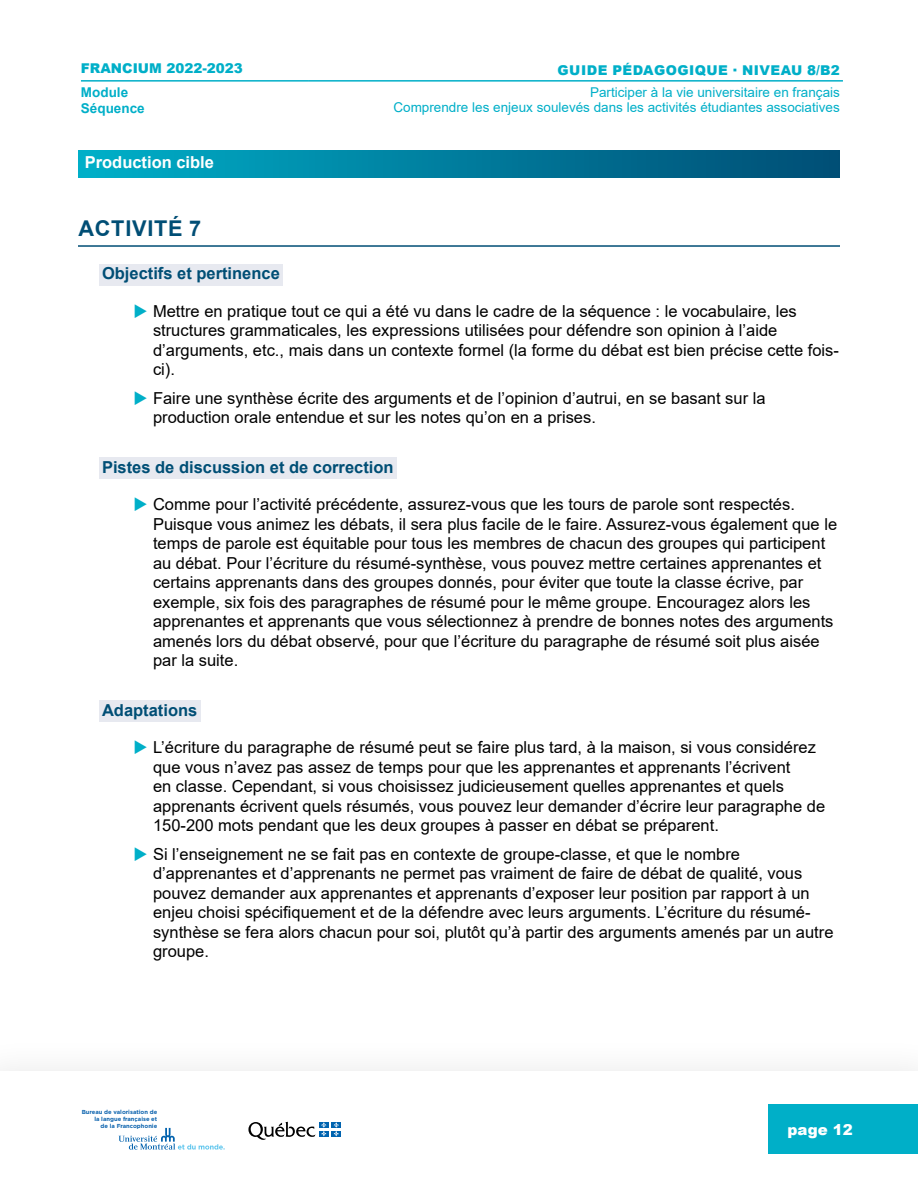
<style>
.page{position:relative;width:918px;height:1188px;background:#fff}
.page>*{position:absolute;margin:0;border:0;box-sizing:border-box;transform-origin:0 0}
.t1{font:700 21.75px "Arial";letter-spacing:.035em;color:#004e75}
.t2{font:16.5px/19.5px "Arial";color:#000}
.t3{font:700 16.5px "Arial";color:#004e75}
.t4{font:700 16.5px "Arial";color:#fff}
.t5{font:900 15px "Arial";color:#fff}
.t6{font:13.5px "Arial";color:#00afc8}
.t7{font:900 13.5px "Arial";letter-spacing:.035em;color:#00afc8}
.t8{font:900 13.5px "Arial";letter-spacing:.015em;color:#00afc8}
.t9{font:700 13.5px "Arial";color:#00afc8}
.t10{font:700 5.85px/6.8px "Gotham";color:#0f65af;text-align:right}
.s1{color:#00afc8}
</style>
<div class="page">
<div style="left:768px;top:1105px;width:150px;height:49px;background:#00afc8"></div>
<hr style="left:81px;top:80px;width:228px;height:2px;background:#00afc8">
<hr style="left:309px;top:80px;width:534px;height:2px;background:#00afc8">
<div style="left:78px;top:150px;width:762px;height:27px;background:linear-gradient(to right,#00aec8,#004c74)"></div>
<hr style="left:78px;top:245px;width:762px;height:2px;background:#004e75">
<div style="left:99px;top:264px;width:184px;height:21px;background:#e7e9f0"></div>
<div style="left:99px;top:458px;width:298px;height:21px;background:#e7e9f0"></div>
<div style="left:99px;top:700px;width:101px;height:22px;background:#e7e9f0"></div>
<div style="left:319px;top:1122px;width:10px;height:6px;background:#0063af"></div>
<div style="left:331px;top:1122px;width:10px;height:6px;background:#0063af"></div>
<div style="left:319px;top:1131px;width:10px;height:6px;background:#0063af"></div>
<svg style="left:248px;top:1122px;width:78px;height:18px"></svg>
<div style="left:331px;top:1131px;width:10px;height:6px;background:#0063af"></div>
<svg style="left:334px;top:1122px;width:5px;height:14px"></svg>
<svg style="left:119px;top:1128px;width:106px;height:22px"></svg>
<p class="t8" style="left:81px;top:59px;width:164px">FRANCIUM 2022-2023</p>
<p class="t7" style="left:558px;top:60px;width:284px">GUIDE PÉDAGOGIQUE · NIVEAU 8/B2</p>
<p class="t9" style="left:81px;top:82px;width:49px">Module</p>
<p class="t6" style="left:590px;top:83px;width:251px">Participer à la vie universitaire en français</p>
<p class="t9" style="left:81px;top:99px;width:65px">Séquence</p>
<p class="t6" style="left:393px;top:98px;width:448px">Comprendre les enjeux soulevés dans les activités étudiantes associatives</p>
<p class="t4" style="left:85px;top:151px;width:131px">Production cible</p>
<h1 class="t1" style="left:78px;top:213px;width:124px">ACTIVITÉ 7</h1>
<p class="t3" style="left:102px;top:262px;width:179px">Objectifs et pertinence</p>
<p class="t2" style="left:153px;top:301px;width:687px;text-indent:-20px"><span class="s1">◆</span> Mettre en pratique tout ce qui a été vu dans le cadre de la séquence : le vocabulaire, les structures grammaticales, les expressions utilisées pour défendre son opinion à l’aide d’arguments, etc., mais dans un contexte formel (la forme du débat est bien précise cette fois&shy;ci).</p>
<p class="t2" style="left:153px;top:388px;width:614px;text-indent:-20px"><span class="s1">◆</span> Faire une synthèse écrite des arguments et de l’opinion d’autrui, en se basant sur la production orale entendue et sur les notes qu’on en a prises.</p>
<p class="t3" style="left:102px;top:455px;width:293px">Pistes de discussion et de correction</p>
<p class="t2" style="left:153px;top:494px;width:686px;text-indent:-20px"><span class="s1">◆</span> Comme pour l’activité précédente, assurez-vous que les tours de parole sont respectés.<br>Puisque vous animez les débats, il sera plus facile de le faire. Assurez-vous également que le temps de parole est équitable pour tous les membres de chacun des groupes qui participent au débat. Pour l’écriture du résumé-synthèse, vous pouvez mettre certaines apprenantes et certains apprenants dans des groupes donnés, pour éviter que toute la classe écrive, par exemple, six fois des paragraphes de résumé pour le même groupe. Encouragez alors les apprenantes et apprenants que vous sélectionnez à prendre de bonnes notes des arguments amenés lors du débat observé, pour que l’écriture du paragraphe de résumé soit plus aisée par la suite.</p>
<p class="t3" style="left:102px;top:698px;width:97px">Adaptations</p>
<p class="t2" style="left:153px;top:737px;width:674px;text-indent:-20px"><span class="s1">◆</span> L’écriture du paragraphe de résumé peut se faire plus tard, à la maison, si vous considérez que vous n’avez pas assez de temps pour que les apprenantes et apprenants l’écrivent<br>en classe. Cependant, si vous choisissez judicieusement quelles apprenantes et quels apprenants écrivent quels résumés, vous pouvez leur demander d’écrire leur paragraphe de 150-200 mots pendant que les deux groupes à passer en débat se préparent.</p>
<p class="t2" style="left:153px;top:844px;width:682px;text-indent:-20px"><span class="s1">◆</span> Si l’enseignement ne se fait pas en contexte de groupe-classe, et que le nombre d’apprenantes et d’apprenants ne permet pas vraiment de faire de débat de qualité, vous pouvez demander aux apprenantes et apprenants d’exposer leur position par rapport à un enjeu choisi spécifiquement et de la défendre avec leurs arguments. L’écriture du résumé&shy;synthèse se fera alors chacun pour soi, plutôt qu’à partir des arguments amenés par un autre groupe.</p>
<p class="t10" style="left:82px;top:1109px;width:77px">Bureau de valorisation de la langue française et<br>de la Francophonie</p>
<p class="t5" style="left:788px;top:1119px;width:67px">page 12</p>
</div>
